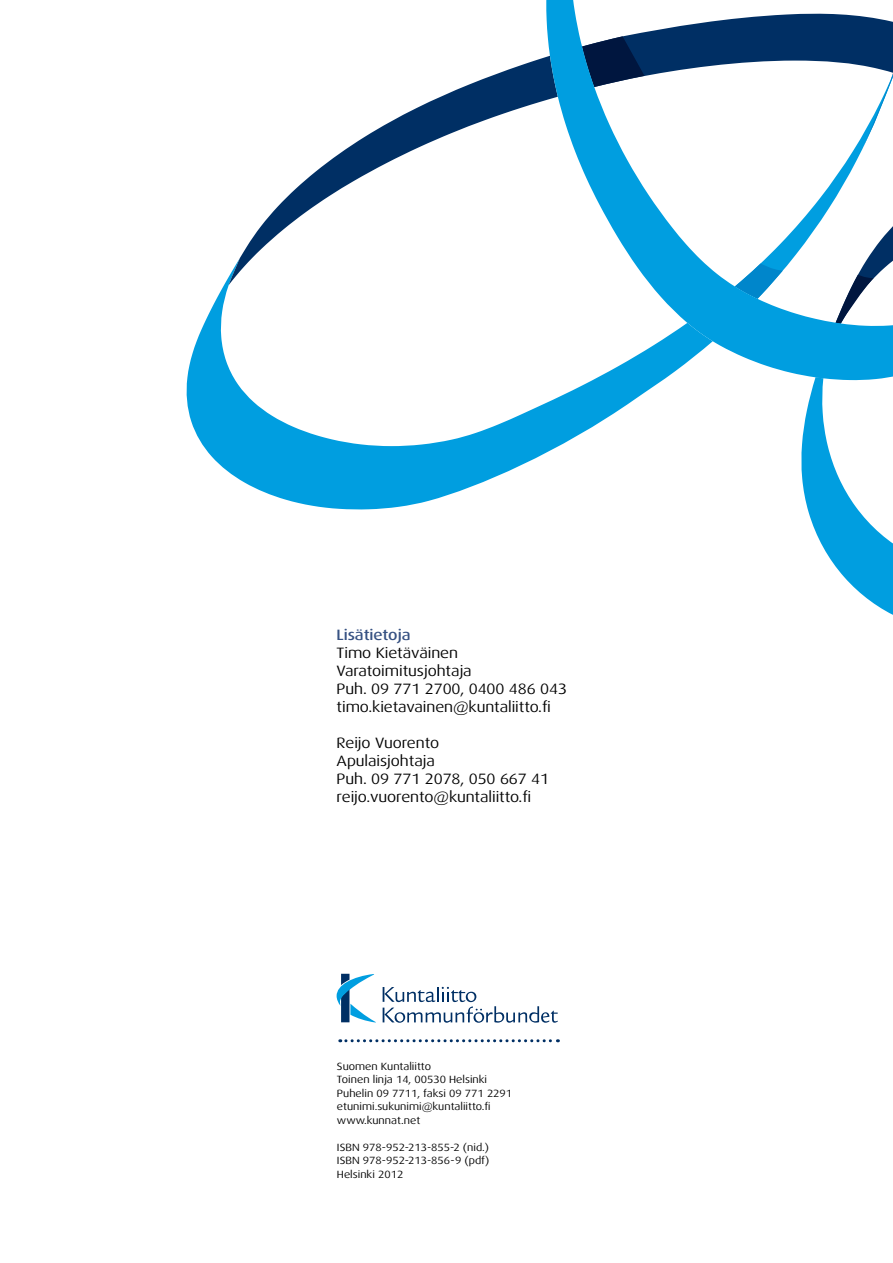
<style>
.page{position:relative;width:893px;height:1263px;background:#fff}
.page>*{position:absolute;margin:0;border:0;box-sizing:border-box;transform-origin:0 0}
.t1{font:15px/18px "Dax Wide";letter-spacing:-.005em;color:#000}
.t2{font:500 15px "Dax Wide";letter-spacing:-.005em;color:#365182}
.t3{font:10.5px/13.5px "Dax Wide";color:#000}
</style>
<div class="page">
<svg style="left:337px;top:974px;width:39px;height:48px"></svg>
<svg style="left:383px;top:987px;width:175px;height:36px"></svg>
<svg style="left:340px;top:1039px;width:218px;height:3px"></svg>
<svg style="left:186px;top:0;width:549px;height:510px"></svg>
<svg style="left:735px;top:13px;width:158px;height:602px"></svg>
<h1 class="t2" style="left:337px;top:626px;width:75px">Lisätietoja</h1>
<h1 class="t1" style="left:337px;top:644px;width:232px">Timo Kietäväinen<br>Varatoimitusjohtaja<br>Puh. 09 771 2700, 0400 486 043 timo.kietavainen@kuntaliitto.fi</h1>
<h1 class="t1" style="left:337px;top:734px;width:214px">Reijo Vuorento<br>Apulaisjohtaja<br>Puh. 09 771 2078, 050 667 41 reijo.vuorento@kuntaliitto.fi</h1>
<p class="t3" style="left:337px;top:1059px;width:177px">Suomen Kuntaliitto<br>Toinen linja 14, 00530 Helsinki<br>Puhelin 09 7711, faksi 09 771 2291 etunimi.sukunimi@kuntaliitto.fi www.kunnat.net</p>
<p class="t3" style="left:337px;top:1140px;width:154px;text-align:justify">ISBN 978-952-213-855-2 (nid.)<br>ISBN 978-952-213-856-9 (pdf)<br>Helsinki 2012</p>
</div>
